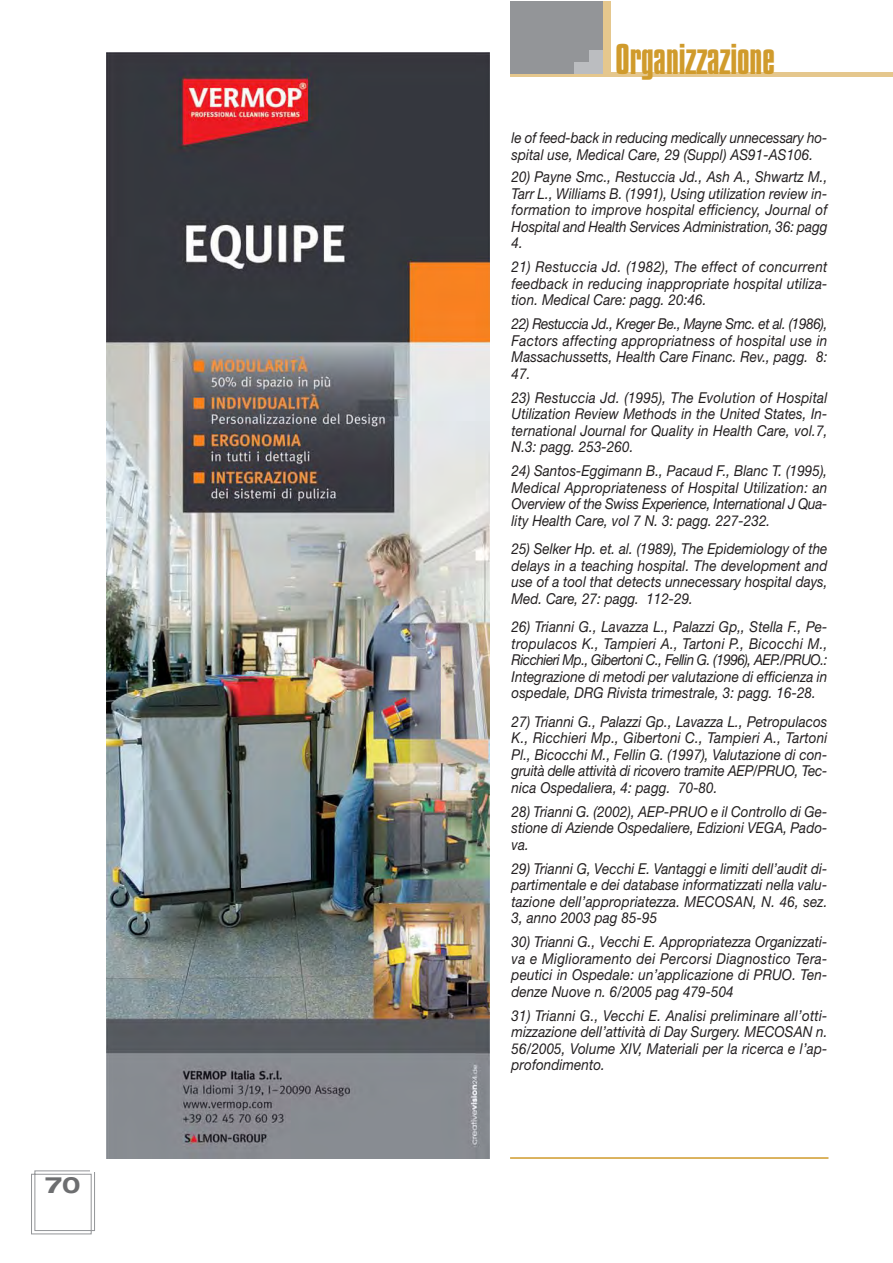
<style>
.page{position:relative;width:893px;height:1263px;background:#fff}
.page>*{position:absolute;margin:0;border:0;box-sizing:border-box;transform-origin:0 0}
.t1{font:45px "Compacta Plain";color:#d09b2c}
.t2{font:700 expanded 22.5px "Helvetica Neue";color:#6d6e70}
.t3{font:italic 15px/16.5px "Helvetica Neue";letter-spacing:.005em;color:#231f20;text-align:justify;scale:.9 1}
</style>
<div class="page">
<div style="left:602px;top:1px;width:9px;height:72px;background:#e5c78d"></div>
<hr style="left:510px;top:73px;width:383px;height:4px;background:#e5c78d">
<div style="left:510px;top:1px;width:93px;height:73px;background:#939598"></div>
<div style="left:574px;top:50px;width:29px;height:24px;background:#bbbdc0"></div>
<div style="left:571px;top:46px;width:17px;height:16px;background:#939598"></div>
<svg style="left:31px;top:1170px;width:64px;height:65px"></svg>
<hr style="left:510px;top:1157px;width:318px;height:2px;background:#d09b2c">
<div style="left:91px;top:25px;width:407px;height:1147px;background:#fff"></div>
<img style="left:107px;top:53px;width:383px;height:1105px">
<h2 class="t2" style="left:45px;top:1176px;width:37px">70</h2>
<h1 class="t1" style="left:615px;top:42px;width:161px">Organizzazione</h1>
<p class="t3" style="left:512px;top:131px;width:353px">le of feed-back in reducing medically unnecessary ho&shy;spital use, Medical Care, 29 (Suppl) AS91-AS106.</p>
<p class="t3" style="left:512px;top:170px;width:353px">20) Payne Smc., Restuccia Jd., Ash A., Shwartz M., Tarr L., Williams B. (1991), Using utilization review in&shy;formation to improve hospital efficiency, Journal of Hospital and Health Services Administration, 36: pagg 4.</p>
<p class="t3" style="left:512px;top:260px;width:352px">21) Restuccia Jd. (1982), The effect of concurrent feedback in reducing inappropriate hospital utiliza&shy;tion. Medical Care: pagg. 20:46.</p>
<p class="t3" style="left:512px;top:317px;width:352px">22) Restuccia Jd., Kreger Be., Mayne Smc. et al. (1986), Factors affecting appropriatness of hospital use in Massachussetts, Health Care Financ. Rev., pagg. 8:<br>47.</p>
<p class="t3" style="left:512px;top:391px;width:353px">23) Restuccia Jd. (1995), The Evolution of Hospital Utilization Review Methods in the United States, In&shy;ternational Journal for Quality in Health Care, vol.7, N.3: pagg. 253-260.</p>
<p class="t3" style="left:512px;top:464px;width:353px">24) Santos-Eggimann B., Pacaud F., Blanc T. (1995), Medical Appropriateness of Hospital Utilization: an Overview of the Swiss Experience, International J Qua&shy;lity Health Care, vol 7 N. 3: pagg. 227-232.</p>
<p class="t3" style="left:512px;top:542px;width:353px">25) Selker Hp. et. al. (1989), The Epidemiology of the delays in a teaching hospital. The development and use of a tool that detects unnecessary hospital days, Med. Care, 27: pagg. 112-29.</p>
<p class="t3" style="left:512px;top:620px;width:353px">26) Trianni G., Lavazza L., Palazzi Gp,, Stella F., Pe&shy;tropulacos K., Tampieri A., Tartoni P., Bicocchi M., Ricchieri Mp., Gibertoni C., Fellin G. (1996), AEP./PRUO.:<br>Integrazione di metodi per valutazione di efficienza in ospedale, DRG Rivista trimestrale, 3: pagg. 16-28.</p>
<p class="t3" style="left:512px;top:715px;width:352px">27) Trianni G., Palazzi Gp., Lavazza L., Petropulacos K., Ricchieri Mp., Gibertoni C., Tampieri A., Tartoni Pl., Bicocchi M., Fellin G. (1997), Valutazione di con&shy;gruità delle attività di ricovero tramite AEP/PRUO, Tec&shy;nica Ospedaliera, 4: pagg. 70-80.</p>
<p class="t3" style="left:512px;top:805px;width:352px">28) Trianni G. (2002), AEP-PRUO e il Controllo di Ge&shy;stione di Aziende Ospedaliere, Edizioni VEGA, Pado&shy;va.</p>
<p class="t3" style="left:512px;top:862px;width:353px">29) Trianni G, Vecchi E. Vantaggi e limiti dell’audit di&shy;partimentale e dei database informatizzati nella valu&shy;tazione dell’appropriatezza. MECOSAN, N. 46, sez.<br>3, anno 2003 pag 85-95</p>
<p class="t3" style="left:512px;top:935px;width:352px">30) Trianni G., Vecchi E. Appropriatezza Organizzati&shy;va e Miglioramento dei Percorsi Diagnostico Tera&shy;peutici in Ospedale: un’applicazione di PRUO. Ten&shy;denze Nuove n. 6/2005 pag 479-504</p>
<p class="t3" style="left:512px;top:1009px;width:352px">31) Trianni G., Vecchi E. Analisi preliminare all’otti&shy;mizzazione dell’attività di Day Surgery. MECOSAN n.<br>56/2005, Volume XIV, Materiali per la ricerca e l’ap&shy;profondimento.</p>
</div>
